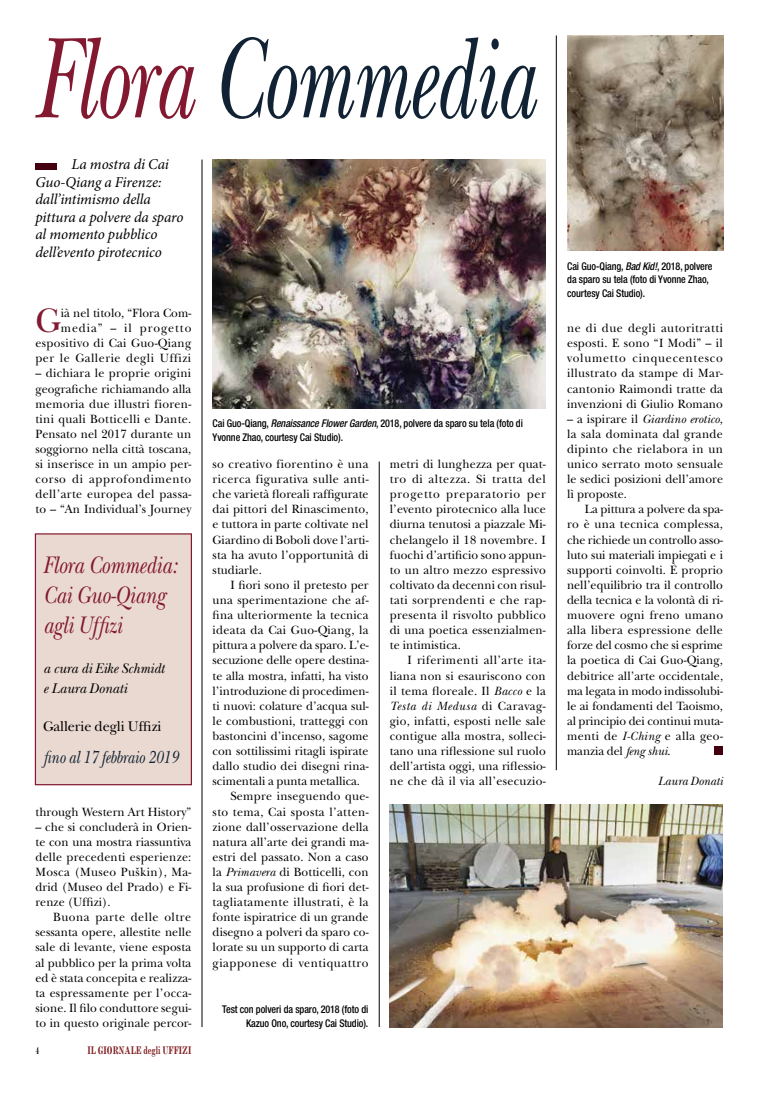
<style>
.page{position:relative;width:762px;height:1099px;background:#fff}
.page>*{position:absolute;margin:0;border:0;box-sizing:border-box;transform-origin:0 0}
.t1{font:italic 120px "New Baskerville Std";letter-spacing:-.01em;color:#102233;scale:.67 1}
.t2{font:35.38px "New Baskerville Std";color:#821930;scale:.96 1}
.t3{font:italic 25px/30px "New Baskerville Std";letter-spacing:-.005em;color:#821930;scale:.82 1}
.t4{font:italic 18.25px "New Baskerville Std";letter-spacing:-.005em;color:#102233;scale:.8 1}
.t5{font:italic 15px/17.5px "Minion Pro";letter-spacing:-.01em;color:#000}
.t6{font:italic 14.62px/20px "New Baskerville Std";letter-spacing:-.005em;color:#000;scale:.96 1}
.t7{font:14.62px "New Baskerville Std";letter-spacing:-.005em;color:#000;scale:.96 1}
.t8{font:12.5px/15.1px "New Baskerville Std";letter-spacing:.015em;color:#000;text-align:justify;scale:.96 1}
.t9{font:12.5px "New Baskerville Std";letter-spacing:-.005em;color:#000;scale:.96 1}
.t10{font:italic 12.5px "New Baskerville Std";color:#000;scale:.96 1}
.t11{font:700 11.25px "Modern MT Std";color:#801e21;scale:.75 1}
.t12{font:11.25px "Modern";color:#000;scale:.75 1}
.t13{font:500 condensed 10.62px/13.8px "Helvetica Neue LT Std";letter-spacing:-.01em;color:#000;scale:.95 1}
.s1{color:#821930}
.s2{font-style:italic}
</style>
<div class="page">
<hr style="left:556px;top:35px;width:1px;height:735px;background:#000">
<hr style="left:379px;top:461px;width:1px;height:566px;background:#000">
<hr style="left:202px;top:159px;width:1px;height:868px;background:#000">
<div style="left:714px;top:746px;width:8px;height:9px;background:#44000f"></div>
<div style="left:35px;top:163px;width:22px;height:6px;background:#44000f"></div>
<img style="left:213px;top:159px;width:333px;height:250px">
<img style="left:567px;top:35px;width:156px;height:215px">
<img style="left:390px;top:804px;width:333px;height:222px">
<div style="left:35px;top:534px;width:156px;height:250px;background:#ead9d1"></div>
<div style="left:35px;top:533px;width:157px;height:252px;border:1px solid #821930"></div>
<h1 class="t1" style="left:35px;top:9px;width:745px"><span class="s1">Flora</span> Commedia</h1>
<p class="t5" style="left:35px;top:156px;width:150px;text-indent:36px">La mostra di Cai<br>Guo-Qiang a Firenze: dall’intimismo della pittura a polvere da sparo al momento pubblico dell’evento pirotecnico</p>
<h2 class="t2" style="left:35px;top:300px;width:28px">G</h2>
<p class="t8" style="left:35px;top:305px;width:164px;text-align:right">ià nel titolo, “Flora Com&shy;media” – il progetto espositivo di Cai Guo-Qiang per le Gallerie degli Uffizi</p>
<p class="t8" style="left:35px;top:366px;width:164px">– dichiara le proprie origini geografiche richiamando alla memoria due illustri fioren&shy;tini quali Botticelli e Dante.<br>Pensato nel 2017 durante un soggiorno nella città toscana, si inserisce in un ampio per&shy;corso di approfondimento dell’arte europea del passa&shy;to – “An Individual’s Journey</p>
<h3 class="t3" style="left:43px;top:550px;width:165px">Flora Commedia:<br>Cai Guo-Qiang agli Uffizi</h3>
<p class="t6" style="left:43px;top:658px;width:128px">a cura di Eike Schmidt e Laura Donati</p>
<p class="t7" style="left:43px;top:717px;width:125px">Gallerie degli Uffizi</p>
<h3 class="t4" style="left:43px;top:746px;width:170px">fino al 17 febbraio 2019</h3>
<p class="t8" style="left:35px;top:804px;width:164px">through Western Art History”</p>
<p class="t8" style="left:35px;top:819px;width:164px">– che si concluderà in Orien&shy;te con una mostra riassuntiva delle precedenti esperienze:<br>Mosca (Museo Puškin), Ma&shy;drid (Museo del Prado) e Fi&shy;renze (Uffizi).</p>
<p class="t8" style="left:35px;top:909px;width:164px;text-indent:18px">Buona parte delle oltre sessanta opere, allestite nelle sale di levante, viene esposta al pubblico per la prima volta ed è stata concepita e realizza&shy;ta espressamente per l’occa&shy;sione. Il filo conduttore segui&shy;to in questo originale percor-</p>
<p class="t12" style="left:35px;top:1044px;width:7px">4</p>
<p class="t11" style="left:88px;top:1042px;width:140px">IL GIORNALE degli UFFIZI</p>
<p class="t13" style="left:213px;top:416px;width:328px">Cai Guo-Qiang, <span class="s2">Renaissance Flower Garden</span>, 2018, polvere da sparo su tela (foto di<br>Yvonne Zhao, courtesy Cai Studio).</p>
<p class="t8" style="left:213px;top:456px;width:164px">so creativo fiorentino è una ricerca figurativa sulle anti&shy;che varietà floreali raffigurate dai pittori del Rinascimento, e tuttora in parte coltivate nel Giardino di Boboli dove l’arti&shy;sta ha avuto l’opportunità di studiarle.</p>
<p class="t8" style="left:230px;top:577px;width:146px">I fiori sono il pretesto per</p>
<p class="t8" style="left:213px;top:592px;width:164px">una sperimentazione che af-</p>
<p class="t8" style="left:213px;top:607px;width:164px">fina ulteriormente la tecnica</p>
<p class="t8" style="left:213px;top:622px;width:164px">ideata da Cai Guo-Qiang, la</p>
<p class="t8" style="left:213px;top:637px;width:164px">pittura a polvere da sparo. L’e-</p>
<p class="t9" style="left:213px;top:653px;width:164px">secuzione delle opere destina-</p>
<p class="t8" style="left:213px;top:668px;width:164px">te alla mostra, infatti, ha visto</p>
<p class="t8" style="left:213px;top:683px;width:164px">l’introduzione di procedimen-</p>
<p class="t8" style="left:213px;top:698px;width:164px">ti nuovi: colature d’acqua sul-</p>
<p class="t8" style="left:213px;top:713px;width:164px">le combustioni, tratteggi con</p>
<p class="t8" style="left:213px;top:728px;width:164px">bastoncini d’incenso, sagome</p>
<p class="t8" style="left:213px;top:743px;width:164px">con sottilissimi ritagli ispirate</p>
<p class="t8" style="left:213px;top:758px;width:164px">dallo studio dei disegni rina-</p>
<p class="t8" style="left:213px;top:773px;width:155px">scimentali a punta metallica.</p>
<p class="t8" style="left:230px;top:788px;width:145px">Sempre inseguendo que-</p>
<p class="t8" style="left:213px;top:804px;width:164px">sto tema, Cai sposta l’atten-</p>
<p class="t8" style="left:213px;top:819px;width:164px">zione dall’osservazione della</p>
<p class="t8" style="left:213px;top:834px;width:164px">natura all’arte dei grandi ma-</p>
<p class="t8" style="left:213px;top:849px;width:164px">estri del passato. Non a caso</p>
<p class="t8" style="left:213px;top:864px;width:164px">la <span class="s2">Primavera</span> di Botticelli, con</p>
<p class="t8" style="left:213px;top:879px;width:164px">la sua profusione di fiori det-</p>
<p class="t8" style="left:213px;top:894px;width:164px">tagliatamente illustrati, è la</p>
<p class="t8" style="left:213px;top:909px;width:164px">fonte ispiratrice di un grande</p>
<p class="t8" style="left:213px;top:924px;width:164px">disegno a polveri da sparo co-</p>
<p class="t8" style="left:213px;top:939px;width:164px">lorate su un supporto di carta</p>
<p class="t8" style="left:213px;top:955px;width:164px">giapponese di ventiquattro</p>
<p class="t13" style="left:222px;top:1002px;width:155px;text-align:right">Test con polveri da sparo, 2018 (foto di<br>Kazuo Ono, courtesy Cai Studio).</p>
<p class="t8" style="left:390px;top:456px;width:164px">metri di lunghezza per quat&shy;tro di altezza. Si tratta del progetto preparatorio per l’evento pirotecnico alla luce diurna tenutosi a piazzale Mi&shy;chelangelo il 18 novembre. I fuochi d’artificio sono appun&shy;to un altro mezzo espressivo coltivato da decenni con risul&shy;tati sorprendenti e che rap&shy;presenta il risvolto pubblico di una poetica essenzialmen&shy;te intimistica.</p>
<p class="t8" style="left:390px;top:653px;width:164px;text-indent:18px">I riferimenti all’arte ita&shy;liana non si esauriscono con il tema floreale. Il <span class="s2">Bacco</span> e la <span class="s2">Testa di Medusa</span> di Caravag&shy;gio, infatti, esposti nelle sale contigue alla mostra, solleci&shy;tano una riflessione sul ruolo dell’artista oggi, una riflessio&shy;ne che dà il via all’esecuzio-</p>
<p class="t13" style="left:567px;top:259px;width:154px">Cai Guo-Qiang, <span class="s2">Bad Kid!</span>, 2018, polvere da sparo su tela (foto di Yvonne Zhao, courtesy Cai Studio).</p>
<p class="t8" style="left:567px;top:320px;width:164px">ne di due degli autoritratti esposti. E sono “I Modi” – il volumetto cinquecentesco illustrato da stampe di Mar&shy;cantonio Raimondi tratte da invenzioni di Giulio Romano</p>
<p class="t8" style="left:567px;top:411px;width:164px">– a ispirare il <span class="s2">Giardino erotico</span>, la sala dominata dal grande dipinto che rielabora in un unico serrato moto sensuale le sedici posizioni dell’amore lì proposte.</p>
<p class="t8" style="left:567px;top:502px;width:164px;text-indent:18px">La pittura a polvere da spa&shy;ro è una tecnica complessa, che richiede un controllo asso&shy;luto sui materiali impiegati e i supporti coinvolti. È proprio nell’equilibrio tra il controllo della tecnica e la volontà di ri&shy;muovere ogni freno umano alla libera espressione delle forze del cosmo che si esprime la poetica di Cai Guo-Qiang, debitrice all’arte occidentale, ma legata in modo indissolubi&shy;le ai fondamenti del Taoismo, al principio dei continui muta&shy;menti de <span class="s2">I-Ching</span> e alla geo&shy;manzia del <span class="s2">feng shui</span>.</p>
<p class="t10" style="left:658px;top:774px;width:69px">Laura Donati</p>
</div>
